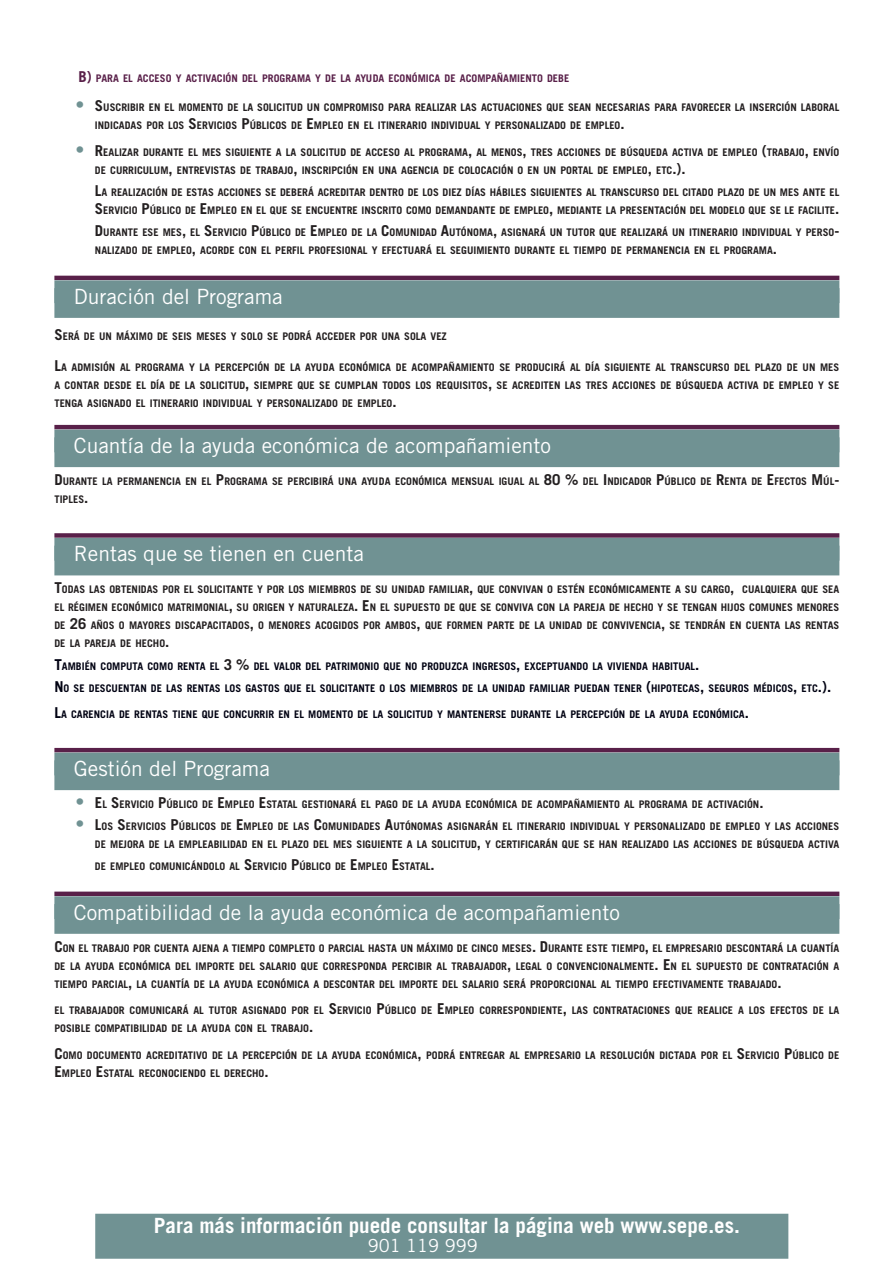
<style>
.page{position:relative;width:893px;height:1263px;background:#fff}
.page>*{position:absolute;margin:0;border:0;box-sizing:border-box;transform-origin:0 0}
.t1{font:21px "Trade Gothic LT Std";color:#fff}
.t2{font:700 21px "Trade Gothic LT Std";color:#fff}
.t3{font:18px "Trade Gothic LT Std";color:#fff}
.t4{font:700 10.5px/18px "Trade Gothic LT Std";color:#231f20}
.t5{font:700 10.5px/22.2px "Trade Gothic LT Std";color:#000212}
.t6{font:700 10.5px "Trade Gothic LT Std";color:#592049}
.s1{font-size:15px}
.s2{font-weight:400;font-size:18px;color:#709293}
.s3{font-size:15px;color:#231f20}
</style>
<div class="page">
<hr style="left:54px;top:276px;width:785px;height:4px;background:#592049">
<div style="left:54px;top:280px;width:785px;height:38px;background:#709293"></div>
<hr style="left:54px;top:425px;width:785px;height:4px;background:#592049">
<div style="left:54px;top:430px;width:785px;height:37px;background:#709293"></div>
<div style="left:54px;top:533px;width:785px;height:5px;background:#592049"></div>
<div style="left:54px;top:538px;width:785px;height:37px;background:#709293"></div>
<hr style="left:54px;top:748px;width:785px;height:4px;background:#592049">
<div style="left:54px;top:753px;width:785px;height:37px;background:#709293"></div>
<div style="left:54px;top:891px;width:785px;height:5px;background:#592049"></div>
<div style="left:54px;top:896px;width:785px;height:38px;background:#709293"></div>
<div style="left:95px;top:1214px;width:693px;height:45px;background:#709293"></div>
<p class="t6" style="left:78px;top:71px;width:492px"><span class="s1">B)</span> PARA EL ACCESO Y ACTIVACIÓN DEL PROGRAMA Y DE LA AYUDA ECONÓMICA DE ACOMPAÑAMIENTO DEBE</p>
<p class="t4" style="left:95px;top:98px;width:746px;text-indent:-20px"><span class="s2">•</span> <span class="s1">S</span>USCRIBIR EN EL MOMENTO DE LA SOLICITUD UN COMPROMISO PARA REALIZAR LAS ACTUACIONES QUE SEAN NECESARIAS PARA FAVORECER LA INSERCIÓN LABORAL<br>INDICADAS POR LOS <span class="s1">S</span>ERVICIOS <span class="s1">P</span>ÚBLICOS DE <span class="s1">E</span>MPLEO EN EL ITINERARIO INDIVIDUAL Y PERSONALIZADO DE EMPLEO<span class="s1">.</span></p>
<p class="t4" style="left:95px;top:143px;width:746px;text-indent:-20px"><span class="s2">•</span> <span class="s1">R</span>EALIZAR DURANTE EL MES SIGUIENTE A LA SOLICITUD DE ACCESO AL PROGRAMA<span class="s1">,</span> AL MENOS<span class="s1">,</span> TRES ACCIONES DE BÚSQUEDA ACTIVA DE EMPLEO <span class="s1">(</span>TRABAJO<span class="s1">,</span> ENVÍO<br>DE CURRICULUM<span class="s1">,</span> ENTREVISTAS DE TRABAJO<span class="s1">,</span> INSCRIPCIÓN EN UNA AGENCIA DE COLOCACIÓN O EN UN PORTAL DE EMPLEO<span class="s1">,</span> ETC<span class="s1">.).</span></p>
<p class="t4" style="left:95px;top:183px;width:746px"><span class="s1">L</span>A REALIZACIÓN DE ESTAS ACCIONES SE DEBERÁ ACREDITAR DENTRO DE LOS DIEZ DÍAS HÁBILES SIGUIENTES AL TRANSCURSO DEL CITADO PLAZO DE UN MES ANTE EL<br><span class="s1">S</span>ERVICIO <span class="s1">P</span>ÚBLICO DE <span class="s1">E</span>MPLEO EN EL QUE SE ENCUENTRE INSCRITO COMO DEMANDANTE DE EMPLEO<span class="s1">,</span> MEDIANTE LA PRESENTACIÓN DEL MODELO QUE SE LE FACILITE<span class="s1">.</span></p>
<p class="t4" style="left:95px;top:223px;width:746px"><span class="s1">D</span>URANTE ESE MES<span class="s1">,</span> EL <span class="s1">S</span>ERVICIO <span class="s1">P</span>ÚBLICO DE <span class="s1">E</span>MPLEO DE LA <span class="s1">C</span>OMUNIDAD <span class="s1">A</span>UTÓNOMA<span class="s1">,</span> ASIGNARÁ UN TUTOR QUE REALIZARÁ UN ITINERARIO INDIVIDUAL Y PERSO<span class="s1">-<br></span>NALIZADO DE EMPLEO<span class="s1">,</span> ACORDE CON EL PERFIL PROFESIONAL Y EFECTUARÁ EL SEGUIMIENTO DURANTE EL TIEMPO DE PERMANENCIA EN EL PROGRAMA<span class="s1">.</span></p>
<h1 class="t1" style="left:74px;top:284px;width:210px">Duración del Programa</h1>
<p class="t4" style="left:54px;top:327px;width:394px"><span class="s1">S</span>ERÁ DE UN MÁXIMO DE SEIS MESES Y SOLO SE PODRÁ ACCEDER POR UNA SOLA VEZ</p>
<p class="t4" style="left:54px;top:358px;width:786px;text-align:justify"><span class="s1">L</span>A ADMISIÓN AL PROGRAMA Y LA PERCEPCIÓN DE LA AYUDA ECONÓMICA DE ACOMPAÑAMIENTO SE PRODUCIRÁ AL DÍA SIGUIENTE AL TRANSCURSO DEL PLAZO DE UN MES A CONTAR DESDE EL DÍA DE LA SOLICITUD<span class="s1">,</span> SIEMPRE QUE SE CUMPLAN TODOS LOS REQUISITOS<span class="s1">,</span> SE ACREDITEN LAS TRES ACCIONES DE BÚSQUEDA ACTIVA DE EMPLEO Y SE TENGA ASIGNADO EL ITINERARIO INDIVIDUAL Y PERSONALIZADO DE EMPLEO<span class="s1">.</span></p>
<h1 class="t1" style="left:74px;top:433px;width:479px">Cuantía de la ayuda económica de acompañamiento</h1>
<p class="t4" style="left:54px;top:472px;width:786px"><span class="s1">D</span>URANTE LA PERMANENCIA EN EL <span class="s1">P</span>ROGRAMA SE PERCIBIRÁ UNA AYUDA ECONÓMICA MENSUAL IGUAL AL <span class="s1">80 %</span> DEL <span class="s1">I</span>NDICADOR <span class="s1">P</span>ÚBLICO DE <span class="s1">R</span>ENTA DE <span class="s1">E</span>FECTOS <span class="s1">M</span>ÚL<span class="s1">-<br></span>TIPLES<span class="s1">.</span></p>
<h1 class="t1" style="left:74px;top:541px;width:291px">Rentas que se tienen en cuenta</h1>
<p class="t4" style="left:54px;top:580px;width:786px;text-align:justify"><span class="s1">T</span>ODAS LAS OBTENIDAS POR EL SOLICITANTE Y POR LOS MIEMBROS DE SU UNIDAD FAMILIAR<span class="s1">,</span> QUE CONVIVAN O ESTÉN ECONÓMICAMENTE A SU CARGO<span class="s1">,</span> CUALQUIERA QUE SEA EL RÉGIMEN ECONÓMICO MATRIMONIAL<span class="s1">,</span> SU ORIGEN Y NATURALEZA<span class="s1">. E</span>N EL SUPUESTO DE QUE SE CONVIVA CON LA PAREJA DE HECHO Y SE TENGAN HIJOS COMUNES MENORES DE <span class="s1">26</span> AÑOS O MAYORES DISCAPACITADOS<span class="s1">,</span> O MENORES ACOGIDOS POR AMBOS<span class="s1">,</span> QUE FORMEN PARTE DE LA UNIDAD DE CONVIVENCIA<span class="s1">,</span> SE TENDRÁN EN CUENTA LAS RENTAS DE LA PAREJA DE HECHO<span class="s1">.</span></p>
<p class="t5" style="left:54px;top:655px;width:778px"><span class="s1">T</span>AMBIÉN COMPUTA COMO RENTA EL <span class="s3">3 %</span> DEL VALOR DEL PATRIMONIO QUE NO PRODUZCA INGRESOS<span class="s1">,</span> EXCEPTUANDO LA VIVIENDA HABITUAL<span class="s1">.<br>N</span>O SE DESCUENTAN DE LAS RENTAS LOS GASTOS QUE EL SOLICITANTE O LOS MIEMBROS DE LA UNIDAD FAMILIAR PUEDAN TENER <span class="s1">(</span>HIPOTECAS<span class="s1">,</span> SEGUROS MÉDICOS<span class="s1">,</span> ETC<span class="s1">.).</span></p>
<p class="t5" style="left:54px;top:703px;width:696px"><span class="s1">L</span>A CARENCIA DE RENTAS TIENE QUE CONCURRIR EN EL MOMENTO DE LA SOLICITUD Y MANTENERSE DURANTE LA PERCEPCIÓN DE LA AYUDA ECONÓMICA<span class="s1">.</span></p>
<h1 class="t1" style="left:74px;top:756px;width:197px">Gestión del Programa</h1>
<p class="t4" style="left:75px;top:795px;width:690px"><span class="s2">•</span> <span class="s1">E</span>L <span class="s1">S</span>ERVICIO <span class="s1">P</span>ÚBLICO DE <span class="s1">E</span>MPLEO <span class="s1">E</span>STATAL GESTIONARÁ EL PAGO DE LA AYUDA ECONÓMICA DE ACOMPAÑAMIENTO AL PROGRAMA DE ACTIVACIÓN<span class="s1">.</span></p>
<p class="t4" style="left:75px;top:817px;width:765px;text-align:right"><span class="s2">•</span> <span class="s1">L</span>OS <span class="s1">S</span>ERVICIOS <span class="s1">P</span>ÚBLICOS DE <span class="s1">E</span>MPLEO DE LAS <span class="s1">C</span>OMUNIDADES <span class="s1">A</span>UTÓNOMAS ASIGNARÁN EL ITINERARIO INDIVIDUAL Y PERSONALIZADO DE EMPLEO Y LAS ACCIONES<br>DE MEJORA DE LA EMPLEABILIDAD EN EL PLAZO DEL MES SIGUIENTE A LA SOLICITUD<span class="s1">,</span> Y CERTIFICARÁN QUE SE HAN REALIZADO LAS ACCIONES DE BÚSQUEDA ACTIVA</p>
<p class="t4" style="left:95px;top:857px;width:341px">DE EMPLEO COMUNICÁNDOLO AL <span class="s1">S</span>ERVICIO <span class="s1">P</span>ÚBLICO DE <span class="s1">E</span>MPLEO <span class="s1">E</span>STATAL<span class="s1">.</span></p>
<h1 class="t1" style="left:74px;top:900px;width:548px">Compatibilidad de la ayuda económica de acompañamiento</h1>
<p class="t4" style="left:54px;top:939px;width:786px;text-align:justify"><span class="s1">C</span>ON EL TRABAJO POR CUENTA AJENA A TIEMPO COMPLETO O PARCIAL HASTA UN MÁXIMO DE CINCO MESES<span class="s1">. D</span>URANTE ESTE TIEMPO<span class="s1">,</span> EL EMPRESARIO DESCONTARÁ LA CUANTÍA DE LA AYUDA ECONÓMICA DEL IMPORTE DEL SALARIO QUE CORRESPONDA PERCIBIR AL TRABAJADOR<span class="s1">,</span> LEGAL O CONVENCIONALMENTE<span class="s1">. E</span>N EL SUPUESTO DE CONTRATACIÓN A TIEMPO PARCIAL<span class="s1">,</span> LA CUANTÍA DE LA AYUDA ECONÓMICA A DESCONTAR DEL IMPORTE DEL SALARIO SERÁ PROPORCIONAL AL TIEMPO EFECTIVAMENTE TRABAJADO<span class="s1">.</span></p>
<p class="t4" style="left:54px;top:1001px;width:786px">EL TRABAJADOR COMUNICARÁ AL TUTOR ASIGNADO POR EL <span class="s1">S</span>ERVICIO <span class="s1">P</span>ÚBLICO DE <span class="s1">E</span>MPLEO CORRESPONDIENTE<span class="s1">,</span> LAS CONTRATACIONES QUE REALICE A LOS EFECTOS DE LA<br>POSIBLE COMPATIBILIDAD DE LA AYUDA CON EL TRABAJO<span class="s1">.</span></p>
<p class="t4" style="left:54px;top:1046px;width:786px"><span class="s1">C</span>OMO DOCUMENTO ACREDITATIVO DE LA PERCEPCIÓN DE LA AYUDA ECONÓMICA<span class="s1">,</span> PODRÁ ENTREGAR AL EMPRESARIO LA RESOLUCIÓN DICTADA POR EL <span class="s1">S</span>ERVICIO <span class="s1">P</span>ÚBLICO DE<br><span class="s1">E</span>MPLEO <span class="s1">E</span>STATAL RECONOCIENDO EL DERECHO<span class="s1">.</span></p>
<h1 class="t2" style="left:154px;top:1212px;width:588px">Para más información puede consultar la página web www.sepe.es.</h1>
<h2 class="t3" style="left:368px;top:1235px;width:111px">901 119 999</h2>
</div>
